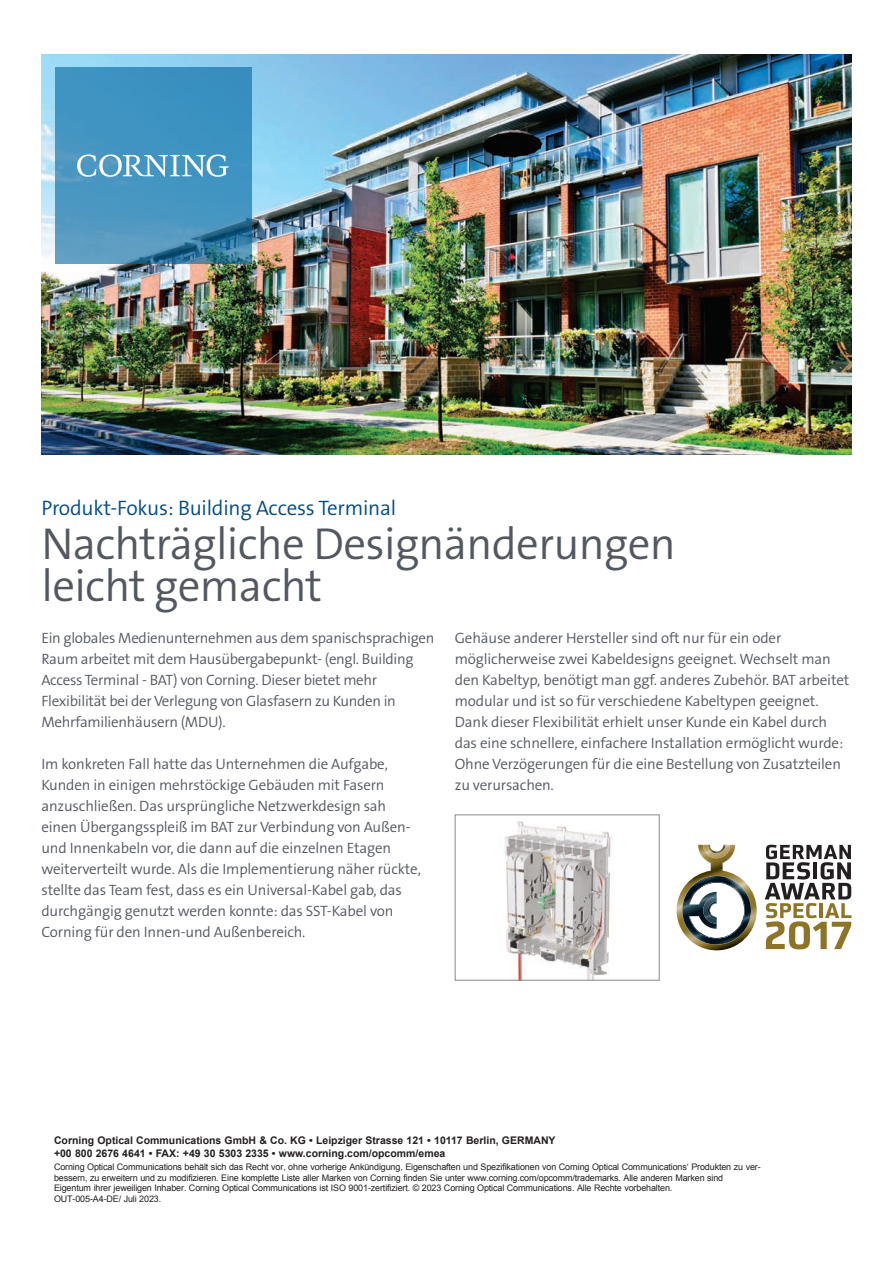
<style>
.page{position:relative;width:893px;height:1263px;background:#fff}
.page>*{position:absolute;margin:0;border:0;box-sizing:border-box;transform-origin:0 0}
.t1{font:300 45px/42px "The Sans B W4";letter-spacing:-.015em;color:#535860}
.t2{font:300 21px "The Sans B W4";letter-spacing:-.01em;color:#004a87}
.t3{font:300 15px/21px "The Sans B W4";letter-spacing:-.01em;color:#535860}
.t4{font:700 10.5px/12.3px "Arial";color:#231f20}
.t5{font:9px/10.8px "Arial";letter-spacing:-.015em;color:#231f20}
</style>
<div class="page">
<img style="left:41px;top:54px;width:810px;height:401px">
<svg style="left:55px;top:68px;width:196px;height:196px;background:#4291bd"></svg>
<svg style="left:77px;top:154px;width:152px;height:23px"></svg>
<img style="left:505px;top:821px;width:106px;height:157px">
<div style="left:455px;top:814px;width:205px;height:166px;border:1px solid #868a8e"></div>
<img style="left:677px;top:845px;width:80px;height:105px">
<svg style="left:703px;top:845px;width:27px;height:13px"></svg>
<img style="left:708px;top:845px;width:17px;height:8px">
<svg style="left:682px;top:876px;width:69px;height:69px"></svg>
<svg style="left:765px;top:845px;width:86px;height:104px"></svg>
<p class="t2" style="left:41px;top:495px;width:356px">Produkt-Fokus: Building Access Terminal</p>
<p class="t1" style="left:41px;top:523px;width:636px">Nachträgliche Designänderungen leicht gemacht</p>
<p class="t3" style="left:41px;top:627px;width:394px">Ein globales Medienunternehmen aus dem spanischsprachigen Raum arbeitet mit dem Hausübergabepunkt- (engl. Building Access Terminal - BAT) von Corning. Dieser bietet mehr Flexibilität bei der Verlegung von Glasfasern zu Kunden in Mehrfamilienhäusern (MDU).</p>
<p class="t3" style="left:41px;top:753px;width:381px">Im konkreten Fall hatte das Unternehmen die Aufgabe, Kunden in einigen mehrstöckige Gebäuden mit Fasern anzuschließen. Das ursprüngliche Netzwerkdesign sah einen Übergangsspleiß im BAT zur Verbindung von Außen&shy;und Innenkabeln vor, die dann auf die einzelnen Etagen weiterverteilt wurde. Als die Implementierung näher rückte, stellte das Team fest, dass es ein Universal-Kabel gab, das durchgängig genutzt werden konnte: das SST-Kabel von Corning für den Innen-und Außenbereich.</p>
<p class="t3" style="left:455px;top:627px;width:396px">Gehäuse anderer Hersteller sind oft nur für ein oder möglicherweise zwei Kabeldesigns geeignet. Wechselt man den Kabeltyp, benötigt man ggf. anderes Zubehör. BAT arbeitet modular und ist so für verschiedene Kabeltypen geeignet.<br>Dank dieser Flexibilität erhielt unser Kunde ein Kabel durch das eine schnellere, einfachere Installation ermöglicht wurde:<br>Ohne Verzögerungen für die eine Bestellung von Zusatzteilen zu verursachen.</p>
<p class="t4" style="left:54px;top:1135px;width:503px">Corning Optical Communications GmbH &amp; Co. KG • Leipziger Strasse 121 • 10117 Berlin, GERMANY +00 800 2676 4641 • FAX: +49 30 5303 2335 • www.corning.com/opcomm/emea</p>
<p class="t5" style="left:54px;top:1161px;width:708px">Corning Optical Communications behält sich das Recht vor, ohne vorherige Ankündigung, Eigenschaften und Spezifikationen von Corning Optical Communications‘ Produkten zu ver&shy;bessern, zu erweitern und zu modifizieren. Eine komplette Liste aller Marken von Corning finden Sie unter www.corning.com/opcomm/trademarks. Alle anderen Marken sind Eigentum ihrer jeweiligen Inhaber. Corning Optical Communications ist ISO 9001-zertifiziert. © 2023 Corning Optical Communications. Alle Rechte vorbehalten.<br>OUT-005-A4-DE/ Juli 2023.</p>
</div>
